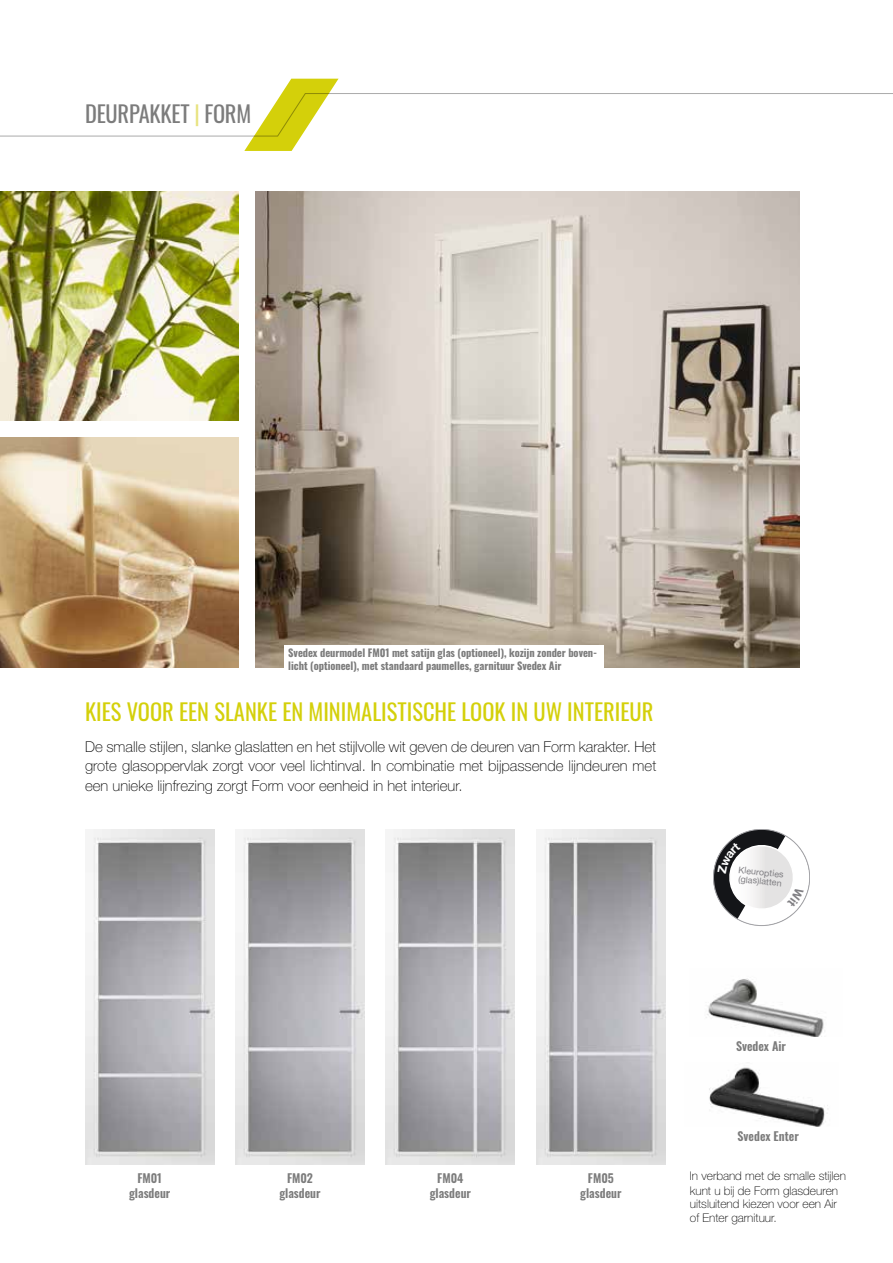
<style>
.page{position:relative;width:893px;height:1263px;background:#fff}
.page>*{position:absolute;margin:0;border:0;box-sizing:border-box;transform-origin:0 0}
.t1{font:22.5px "Oswald";color:#d4d00a}
.t2{font:22.5px "Oswald";letter-spacing:-.01em;color:#7c7c7c}
.t3{font:100 15px/19.5px "Helvetica Neue LT Std";color:#000;text-align:justify}
.t4{font:100 12px/13.8px "Helvetica Neue LT Std";color:#000}
.t5{font:600 12px/15px "Oswald";color:#7c7c7c;text-align:center}
.t6{font:700 10.5px/12.6px "Oswald";letter-spacing:-.005em;color:#7c7c7c}
.t7{font:9px/9px "Helvetica Neue LT Std";color:#807f83}
.s1{color:#e8e380}
</style>
<div class="page">
<img style="left:255px;top:191px;width:544px;height:477px">
<img style="left:0;top:191px;width:238px;height:230px">
<img style="left:0;top:438px;width:238px;height:230px">
<img style="left:85px;top:829px;width:129px;height:335px">
<img style="left:235px;top:829px;width:130px;height:335px">
<img style="left:386px;top:829px;width:129px;height:335px">
<img style="left:536px;top:829px;width:129px;height:335px">
<div style="left:284px;top:645px;width:320px;height:31px;background:#fff"></div>
<img style="left:709px;top:1067px;width:119px;height:60px">
<img style="left:706px;top:978px;width:118px;height:58px">
<svg style="left:713px;top:829px;width:96px;height:96px"></svg>
<svg style="left:0;top:79px;width:893px;height:72px"></svg>
<svg style="left:717px;top:836px;width:93px;height:90px"></svg>
<h1 class="t2" style="left:85px;top:93px;width:168px">DEURPAKKET <span class="s1">|</span> FORM</h1>
<p class="t6" style="left:288px;top:647px;width:310px">Svedex deurmodel FM01 met satijn glas (optioneel), kozijn zonder boven&shy;licht (optioneel), met standaard paumelles, garnituur Svedex Air</p>
<h1 class="t1" style="left:85px;top:692px;width:570px">KIES VOOR EEN SLANKE EN MINIMALISTISCHE LOOK IN UW INTERIEUR</h1>
<p class="t3" style="left:85px;top:736px;width:573px">De smalle stijlen, slanke glaslatten en het stijlvolle wit geven de deuren van Form karakter. Het grote glasoppervlak zorgt voor veel lichtinval. In combinatie met bijpassende lijndeuren met een unieke lijnfrezing zorgt Form voor eenheid in het interieur.</p>
<p class="t7" style="left:739px;top:865px;width:47px;rotate:6deg">Kleuropties (glas)latten</p>
<p class="t5" style="left:129px;top:1171px;width:43px">FM01 glasdeur</p>
<p class="t5" style="left:279px;top:1171px;width:43px">FM02 glasdeur</p>
<p class="t5" style="left:430px;top:1171px;width:43px">FM04 glasdeur</p>
<p class="t5" style="left:580px;top:1171px;width:43px">FM05 glasdeur</p>
<p class="t5" style="left:736px;top:1039px;width:52px">Svedex Air</p>
<p class="t5" style="left:738px;top:1129px;width:63px">Svedex Enter</p>
<p class="t4" style="left:690px;top:1169px;width:158px">In verband met de smalle stijlen kunt u bij de Form glasdeuren uitsluitend kiezen voor een Air of Enter garnituur.</p>
</div>
